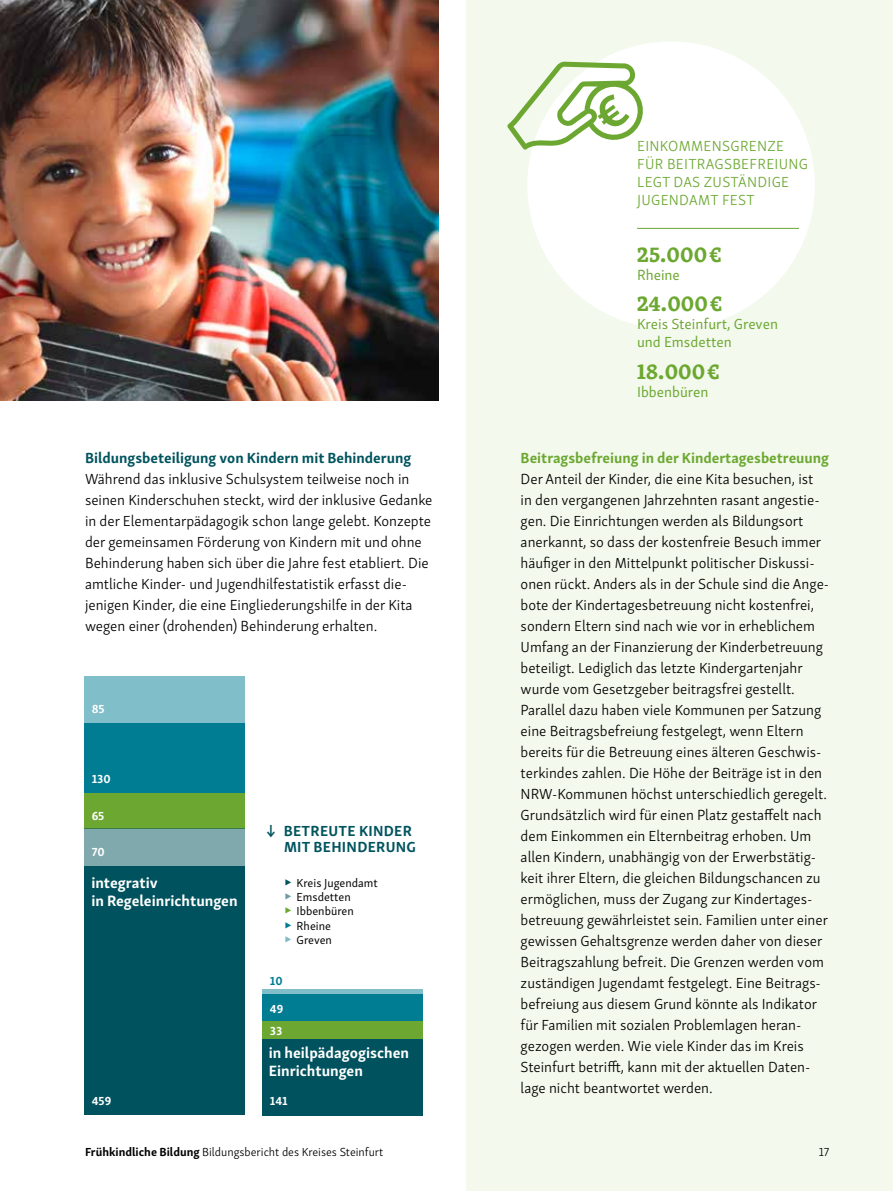
<style>
.page{position:relative;width:893px;height:1191px;background:#fff}
.page>*{position:absolute;margin:0;border:0;box-sizing:border-box;transform-origin:0 0}
.t1{font:700 22.5px "Skolar Latin";color:#6ca831}
.t2{font:700 15.3px/18.5px "Skolar Sans Latn";color:#fff}
.t3{font:300 15px/21px "Skolar Sans Latn";color:#000}
.t4{font:300 15px/18px "Skolar Sans Latn";letter-spacing:.02em;color:#6ca831}
.t5{font:15px/18px "Skolar Sans Latn";color:#6ca831}
.t6{font:700 15px "Skolar Sans Latn";color:#00545e}
.t7{font:700 15px "Skolar Sans Latn";color:#6ca831}
.t8{font:700 15px/16.2px "Skolar Sans Latn";letter-spacing:.02em;color:#00545e;text-align:right}
.t9{font:300 12px "Skolar Sans Latn";color:#000}
.t10{font:12px/14.4px "Skolar Sans Latn";color:#000}
.t11{font:700 12px "Skolar Sans Latn";color:#fff}
.t12{font:700 12px "Skolar Sans Latn";color:#007c93}
.s1{font-size:18px;color:#00545e}
.s2{font-size:18px;color:#6e9ba4}
.s3{font-size:18px;color:#6ca831}
.s4{font-size:18px;color:#007d93}
.s5{font-size:18px;color:#81b9c6}
.s6{font-weight:700}
</style>
<div class="page">
<img style="left:0;top:0;width:439px;height:400px">
<div style="left:466px;top:0;width:427px;height:1191px;background:#f3f9ed"></div>
<div style="left:527px;top:41px;width:288px;height:288px;background:#fff;border-radius:50%"></div>
<svg style="left:507px;top:62px;width:136px;height:88px"></svg>
<hr style="left:637px;top:228px;width:162px;height:1px;background:#6ca831">
<div style="left:84px;top:676px;width:161px;height:47px;background:#80bec9"></div>
<div style="left:263px;top:989px;width:160px;height:5px;background:#80bec9"></div>
<div style="left:84px;top:723px;width:161px;height:70px;background:#007d93"></div>
<div style="left:263px;top:994px;width:160px;height:27px;background:#007d93"></div>
<div style="left:84px;top:793px;width:161px;height:35px;background:#6ca831"></div>
<div style="left:263px;top:1021px;width:160px;height:17px;background:#6ca831"></div>
<div style="left:84px;top:828px;width:161px;height:38px;background:#80a9ae"></div>
<div style="left:84px;top:866px;width:161px;height:249px;background:#00535e"></div>
<div style="left:263px;top:1038px;width:160px;height:77px;background:#00535e"></div>
<p class="t6" style="left:85px;top:445px;width:328px">Bildungsbeteiligung von Kindern mit Behinderung</p>
<p class="t3" style="left:85px;top:467px;width:349px">Während das inklusive Schulsystem teilweise noch in seinen Kinderschuhen steckt, wird der inklusive Gedanke in der Elementarpädagogik schon lange gelebt. Konzepte der gemeinsamen Förderung von Kindern mit und ohne Behinderung haben sich über die Jahre fest etabliert. Die amtliche Kinder- und Jugendhilfestatistik erfasst die&shy;jenigen Kinder, die eine Eingliederungshilfe in der Kita wegen einer (drohenden) Behinderung erhalten.</p>
<p class="t11" style="left:92px;top:699px;width:14px">85</p>
<p class="t11" style="left:92px;top:769px;width:20px">130</p>
<p class="t11" style="left:92px;top:805px;width:14px">65</p>
<p class="t11" style="left:92px;top:842px;width:15px">70</p>
<p class="t8" style="left:267px;top:821px;width:150px">↓ BETREUTE KINDER<br>MIT BEHINDERUNG</p>
<p class="t2" style="left:91px;top:872px;width:148px">integrativ<br>in Regeleinrichtungen</p>
<p class="t10" style="left:284px;top:874px;width:95px"><span class="s1">▶</span> Kreis Jugendamt <span class="s2">▶</span> Emsdetten<br><span class="s3">▶</span> Ibbenbüren<br><span class="s4">▶</span> Rheine<br><span class="s5">▶</span> Greven</p>
<p class="t12" style="left:270px;top:971px;width:14px">10</p>
<p class="t11" style="left:270px;top:999px;width:15px">49</p>
<p class="t11" style="left:270px;top:1020px;width:14px">33</p>
<p class="t2" style="left:269px;top:1042px;width:142px">in heilpädagogischen<br>Einrichtungen</p>
<p class="t11" style="left:92px;top:1090px;width:21px">459</p>
<p class="t11" style="left:270px;top:1090px;width:19px">141</p>
<p class="t4" style="left:637px;top:136px;width:172px">EINKOMMENSGRENZE<br>FÜR BEITRAGSBEFREIUNG<br>LEGT DAS ZUSTÄNDIGE<br>JUGENDAMT FEST</p>
<h1 class="t1" style="left:637px;top:236px;width:86px">25.000 €</h1>
<p class="t5" style="left:637px;top:265px;width:44px">Rheine</p>
<h1 class="t1" style="left:637px;top:286px;width:87px">24.000 €</h1>
<p class="t5" style="left:637px;top:314px;width:143px">Kreis Steinfurt, Greven und Emsdetten</p>
<h1 class="t1" style="left:637px;top:353px;width:84px">18.000 €</h1>
<p class="t5" style="left:637px;top:381px;width:73px">Ibbenbüren</p>
<p class="t7" style="left:521px;top:445px;width:310px">Beitragsbefreiung in der Kindertagesbetreuung</p>
<p class="t3" style="left:521px;top:467px;width:310px">Der Anteil der Kinder, die eine Kita besuchen, ist<br>in den vergangenen Jahrzehnten rasant angestie&shy;gen. Die Einrichtungen werden als Bildungsort anerkannt, so dass der kostenfreie Besuch immer häufiger in den Mittelpunkt politischer Diskussi&shy;onen rückt. Anders als in der Schule sind die Ange&shy;bote der Kindertagesbetreuung nicht kostenfrei, sondern Eltern sind nach wie vor in erheblichem Umfang an der Finanzierung der Kinderbetreuung beteiligt. Lediglich das letzte Kindergartenjahr wurde vom Gesetzgeber beitragsfrei gestellt.<br>Parallel dazu haben viele Kommunen per Satzung eine Beitragsbefreiung festgelegt, wenn Eltern bereits für die Betreuung eines älteren Geschwis&shy;terkindes zahlen. Die Höhe der Beiträge ist in den NRW-Kommunen höchst unterschiedlich geregelt.<br>Grundsätzlich wird für einen Platz gestaffelt nach dem Einkommen ein Elternbeitrag erhoben. Um allen Kindern, unabhängig von der Erwerbstätig&shy;keit ihrer Eltern, die gleichen Bildungschancen zu ermöglichen, muss der Zugang zur Kindertages&shy;betreuung gewährleistet sein. Familien unter einer gewissen Gehaltsgrenze werden daher von dieser Beitragszahlung befreit. Die Grenzen werden vom zuständigen Jugendamt festgelegt. Eine Beitrags&shy;befreiung aus diesem Grund könnte als Indikator für Familien mit sozialen Problemlagen heran&shy;gezogen werden. Wie viele Kinder das im Kreis Steinfurt betrifft, kann mit der aktuellen Daten&shy;lage nicht beantwortet werden.</p>
<p class="t9" style="left:85px;top:1142px;width:300px"><span class="s6">Frühkindliche Bildung</span> Bildungsbericht des Kreises Steinfurt</p>
<p class="t9" style="left:819px;top:1142px;width:12px">17</p>
</div>
